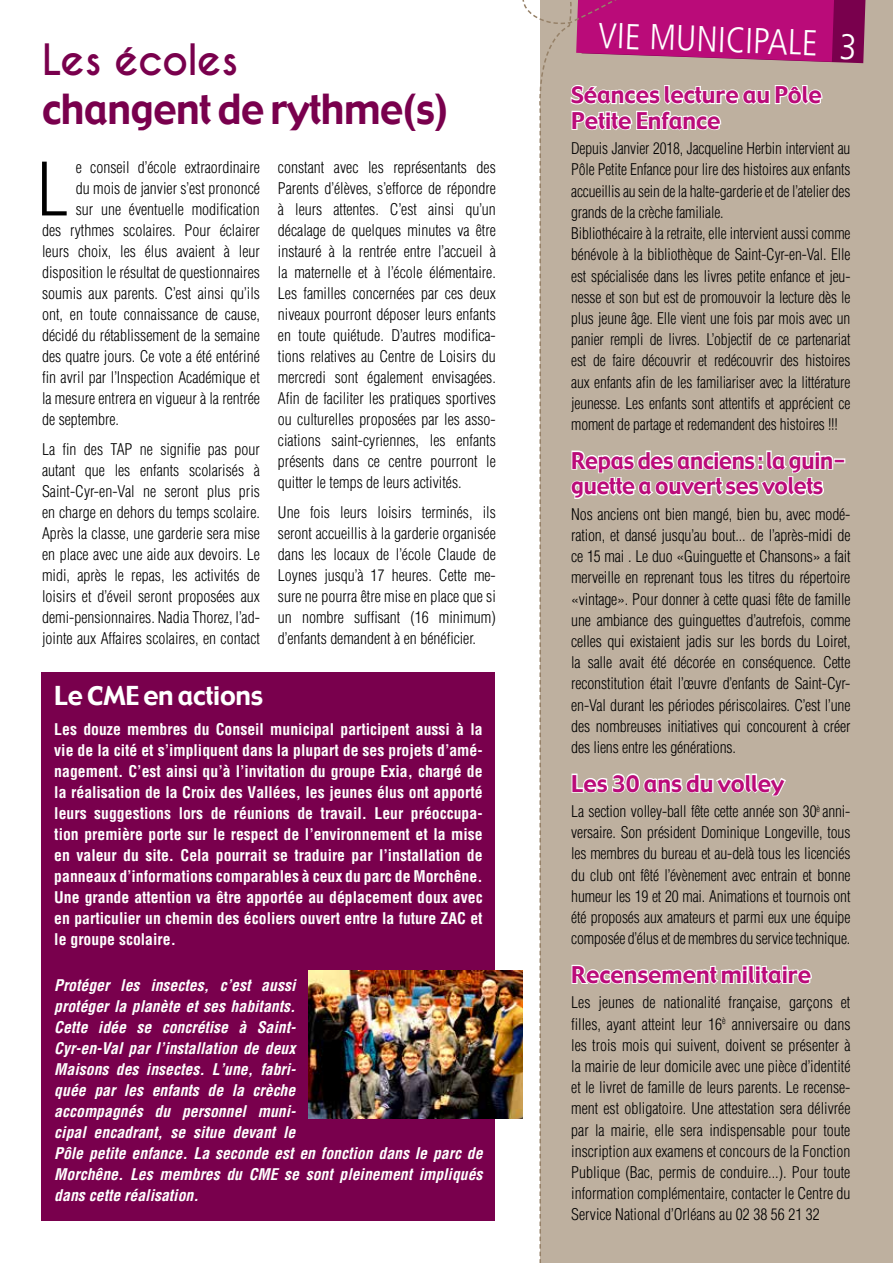
<style>
.page{position:relative;width:893px;height:1263px;background:#fff}
.page>*{position:absolute;margin:0;border:0;box-sizing:border-box;transform-origin:0 0}
.t1{font:300 condensed 71.7px "Helvetica";color:#000}
.t2{font:40.5px "Gadget";letter-spacing:-.01em;color:#79004d;scale:.96 1}
.t3{font:700 40.5px "Caviar Dreams";letter-spacing:-.01em;color:#79004d}
.t4{font:300 condensed 36px "Frutiger";color:#fff}
.t5{font:25.5px "Gadget";letter-spacing:-.01em;color:#fff}
.t6{font:22.5px/25.7px "Gadget";color:#ba0b79}
.t7{font:22.5px/25.7px "Gadget";color:#ba0b79;scale:.96 1}
.t8{font:300 condensed 15.75px/21.1px "Helvetica";letter-spacing:-.01em;color:#000;text-align:justify}
.t9{font:700 condensed 15.75px/21px "Helvetica";color:#fff;text-align:justify}
.t10{font:italic 700 condensed 15.75px/21px "Helvetica";color:#fff}
</style>
<div class="page">
<div style="left:540px;top:0;width:353px;height:1263px;background:#beb09f"></div>
<div style="left:42px;top:672px;width:453px;height:548px;background:#79004d"></div>
<img style="left:308px;top:971px;width:199px;height:147px">
<svg style="left:507px;top:0;width:358px;height:1263px"></svg>
<h2 class="t3" style="left:42px;top:35px;width:198px">Les écoles</h2>
<h2 class="t2" style="left:42px;top:83px;width:424px">changent de rythme(s)</h2>
<h1 class="t1" style="left:37px;top:145px;width:33px">L</h1>
<p class="t8" style="left:76px;top:157px;width:186px">e conseil d’école extraordinaire</p>
<p class="t8" style="left:76px;top:178px;width:186px">du mois de janvier s’est prononcé</p>
<p class="t8" style="left:76px;top:199px;width:186px">sur une éventuelle modification</p>
<p class="t8" style="left:42px;top:220px;width:219px">des rythmes scolaires. Pour éclairer</p>
<p class="t8" style="left:42px;top:241px;width:219px">leurs choix, les élus avaient à leur</p>
<p class="t8" style="left:42px;top:262px;width:219px">disposition le résultat de questionnaires</p>
<p class="t8" style="left:42px;top:283px;width:219px">soumis aux parents. C’est ainsi qu’ils</p>
<p class="t8" style="left:42px;top:304px;width:219px">ont, en toute connaissance de cause,</p>
<p class="t8" style="left:42px;top:325px;width:219px">décidé du rétablissement de la semaine</p>
<p class="t8" style="left:42px;top:346px;width:219px">des quatre jours. Ce vote a été entériné</p>
<p class="t8" style="left:42px;top:367px;width:219px">fin avril par l’Inspection Académique et</p>
<p class="t8" style="left:42px;top:388px;width:219px">la mesure entrera en vigueur à la rentrée</p>
<p class="t8" style="left:42px;top:409px;width:78px">de septembre.</p>
<p class="t8" style="left:42px;top:439px;width:219px">La fin des TAP ne signifie pas pour autant que les enfants scolarisés à Saint-Cyr-en-Val ne seront plus pris en charge en dehors du temps scolaire.<br>Après la classe, une garderie sera mise en place avec une aide aux devoirs. Le midi, après le repas, les activités de loisirs et d’éveil seront proposées aux demi-pensionnaires. Nadia Thorez, l’ad&shy;jointe aux Affaires scolaires, en contact</p>
<p class="t8" style="left:278px;top:157px;width:219px">constant avec les représentants des Parents d’élèves, s’efforce de répondre à leurs attentes. C’est ainsi qu’un décalage de quelques minutes va être instauré à la rentrée entre l’accueil à la maternelle et à l’école élémentaire.<br>Les familles concernées par ces deux niveaux pourront déposer leurs enfants en toute quiétude. D’autres modifica&shy;tions relatives au Centre de Loisirs du mercredi sont également envisagées.<br>Afin de faciliter les pratiques sportives ou culturelles proposées par les asso&shy;ciations saint-cyriennes, les enfants présents dans ce centre pourront le quitter le temps de leurs activités.</p>
<p class="t8" style="left:278px;top:501px;width:219px">Une fois leurs loisirs terminés, ils seront accueillis à la garderie organisée dans les locaux de l’école Claude de Loynes jusqu’à 17 heures. Cette me&shy;sure ne pourra être mise en place que si un nombre suffisant (16 minimum) d’enfants demandent à en bénéficier.</p>
<h3 class="t5" style="left:54px;top:679px;width:210px">Le CME en actions</h3>
<p class="t9" style="left:54px;top:718px;width:430px">Les douze membres du Conseil municipal participent aussi à la vie de la cité et s’impliquent dans la plupart de ses projets d’amé&shy;nagement. C’est ainsi qu’à l’invitation du groupe Exia, chargé de la réalisation de la Croix des Vallées, les jeunes élus ont apporté leurs suggestions lors de réunions de travail. Leur préoccupa&shy;tion première porte sur le respect de l’environnement et la mise en valeur du site. Cela pourrait se traduire par l’installation de panneaux d’informations comparables à ceux du parc de Morchêne.<br>Une grande attention va être apportée au déplacement doux avec en particulier un chemin des écoliers ouvert entre la future ZAC et le groupe scolaire.</p>
<p class="t10" style="left:54px;top:975px;width:430px">Protéger les insectes, c’est aussi<br>protéger la planète et ses habitants.<br>Cette idée se concrétise à Saint-<br>Cyr-en-Val par l’installation de deux<br>Maisons des insectes. L’une, fabri-<br>quée par les enfants de la crèche<br>accompagnés du personnel muni-<br>cipal encadrant, se situe devant le<br>Pôle petite enfance. La seconde est en fonction dans le parc de Morchêne. Les membres du CME se sont pleinement impliqués dans cette réalisation.</p>
<h3 class="t4" style="left:599px;top:15px;width:221px;rotate:2deg">VIE municipale</h3>
<h3 class="t6" style="left:571px;top:83px;width:252px">Séances lecture au Pôle<br>Petite Enfance</h3>
<p class="t8" style="left:571px;top:138px;width:281px;text-align:left">Depuis Janvier 2018, Jacqueline Herbin intervient au Pôle Petite Enfance pour lire des histoires aux enfants accueillis au sein de la halte-garderie et de l’atelier des grands de la crèche familiale.<br>Bibliothécaire à la retraite, elle intervient aussi comme bénévole à la bibliothèque de Saint-Cyr-en-Val. Elle est spécialisée dans les livres petite enfance et jeu&shy;nesse et son but est de promouvoir la lecture dès le plus jeune âge. Elle vient une fois par mois avec un panier rempli de livres. L’objectif de ce partenariat est de faire découvrir et redécouvrir des histoires aux enfants afin de les familiariser avec la littérature jeunesse. Les enfants sont attentifs et apprécient ce moment de partage et redemandent des histoires !!!</p>
<h3 class="t7" style="left:571px;top:448px;width:287px">Repas des anciens : la guin&shy;guette a ouvert ses volets</h3>
<p class="t8" style="left:571px;top:503px;width:281px">Nos anciens ont bien mangé, bien bu, avec modé&shy;ration, et dansé jusqu’au bout... de l’après-midi de ce 15 mai . Le duo «Guinguette et Chansons» a fait merveille en reprenant tous les titres du répertoire «vintage». Pour donner à cette quasi fête de famille une ambiance des guinguettes d’autrefois, comme celles qui existaient jadis sur les bords du Loiret, la salle avait été décorée en conséquence. Cette reconstitution était l’œuvre d’enfants de Saint-Cyr&shy;en-Val durant les périodes périscolaires. C’est l’une des nombreuses initiatives qui concourent à créer des liens entre les générations.</p>
<h3 class="t6" style="left:571px;top:771px;width:214px">Les 30 ans du volley</h3>
<p class="t8" style="left:571px;top:801px;width:281px">La section volley-ball fête cette année son 30<sup>è</sup> anni&shy;versaire. Son président Dominique Longeville, tous les membres du bureau et au-delà tous les licenciés du club ont fêté l’évènement avec entrain et bonne humeur les 19 et 20 mai. Animations et tournois ont été proposés aux amateurs et parmi eux une équipe composée d’élus et de membres du service technique.</p>
<h3 class="t6" style="left:571px;top:963px;width:241px">Recensement militaire</h3>
<p class="t8" style="left:571px;top:992px;width:281px">Les jeunes de nationalité française, garçons et filles, ayant atteint leur 16<sup>è</sup> anniversaire ou dans les trois mois qui suivent, doivent se présenter à la mairie de leur domicile avec une pièce d’identité et le livret de famille de leurs parents. Le recense&shy;ment est obligatoire. Une attestation sera délivrée par la mairie, elle sera indispensable pour toute inscription aux examens et concours de la Fonction Publique (Bac, permis de conduire...). Pour toute information complémentaire, contacter le Centre du Service National d’Orléans au 02 38 56 21 32</p>
</div>
